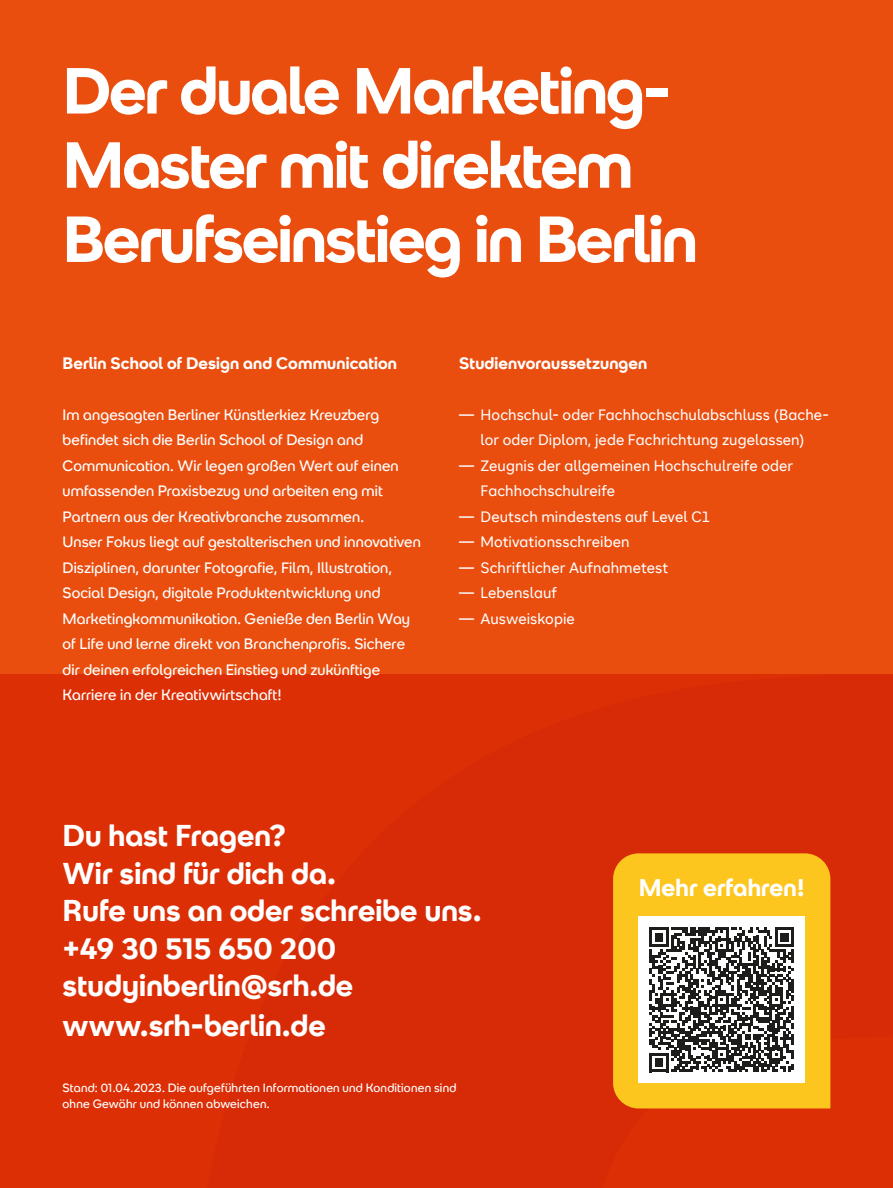
<style>
.page{position:relative;width:893px;height:1188px;background:#e94e0f}
.page>*{position:absolute;margin:0;border:0;box-sizing:border-box;transform-origin:0 0}
.t1{font:700 64.95px/74.2px "SRH Headline";letter-spacing:-.03em;color:#fff}
.t2{font:700 30px/38px "SRH Headline";color:#fff}
.t3{font:700 24px "SRH Headline";color:#fff}
.t4{font:700 16.5px "SRH Headline";letter-spacing:.005em;color:#fff}
.t5{font:15px/25.5px "SRH Headline";letter-spacing:.005em;color:#fff}
.t6{font:15px/25.5px "SRH Text";letter-spacing:.005em;color:#fff;text-align:center}
.t7{font:12px/16.5px "SRH Headline";letter-spacing:.015em;color:#fff}
</style>
<div class="page">
<div style="left:0;top:675px;width:893px;height:513px;background:#dd2f06"></div>
<div style="left:613px;top:853px;width:217px;height:255px;background:#fdc61e"></div>
<div style="left:639px;top:917px;width:166px;height:166px;background:#fff"></div>
<svg style="left:649px;top:928px;width:145px;height:144px"></svg>
<h1 class="t1" style="left:63px;top:54px;width:637px">Der duale Marketing-<br>Master mit direktem<br>Berufseinstieg in Berlin</h1>
<p class="t4" style="left:63px;top:353px;width:336px">Berlin School of Design and Communication</p>
<p class="t5" style="left:63px;top:402px;width:360px">Im angesagten Berliner Künstlerkiez Kreuzberg befindet sich die Berlin School of Design and Communication. Wir legen großen Wert auf einen umfassenden Praxisbezug und arbeiten eng mit Partnern aus der Kreativbranche zusammen.<br>Unser Fokus liegt auf gestalterischen und innovativen Disziplinen, darunter Fotografie, Film, Illustration, Social Design, digitale Produktentwicklung und Marketingkommunikation. Genieße den Berlin Way of Life und lerne direkt von Branchenprofis. Sichere dir deinen erfolgreichen Einstieg und zukünftige Karriere in der Kreativwirtschaft!</p>
<p class="t4" style="left:459px;top:353px;width:190px">Studienvoraussetzungen</p>
<p class="t6" style="left:459px;top:402px;width:371px">— Hochschul- oder Fachhochschulabschluss (Bache&shy;lor oder Diplom, jede Fachrichtung zugelassen)</p>
<p class="t6" style="left:480px;top:453px;width:314px;text-align:left;text-indent:-21px">— Zeugnis der allgemeinen Hochschulreife oder<br>Fachhochschulreife</p>
<p class="t6" style="left:459px;top:504px;width:252px">— Deutsch mindestens auf Level C1</p>
<p class="t6" style="left:459px;top:529px;width:172px">— Motivationsschreiben</p>
<p class="t6" style="left:459px;top:555px;width:211px">— Schriftlicher Aufnahmetest</p>
<p class="t6" style="left:459px;top:580px;width:99px">— Lebenslauf</p>
<p class="t6" style="left:459px;top:606px;width:117px">— Ausweiskopie</p>
<h2 class="t2" style="left:63px;top:817px;width:421px">Du hast Fragen?<br>Wir sind für dich da.<br>Rufe uns an oder schreibe uns. +49 30 515 650 200 studyinberlin@srh.de www.srh-berlin.de</h2>
<p class="t7" style="left:63px;top:1080px;width:395px">Stand: 01.04.2023. Die aufgeführten Informationen und Konditionen sind ohne Gewähr und können abweichen.</p>
<h3 class="t3" style="left:639px;top:874px;width:168px">Mehr erfahren!</h3>
</div>
